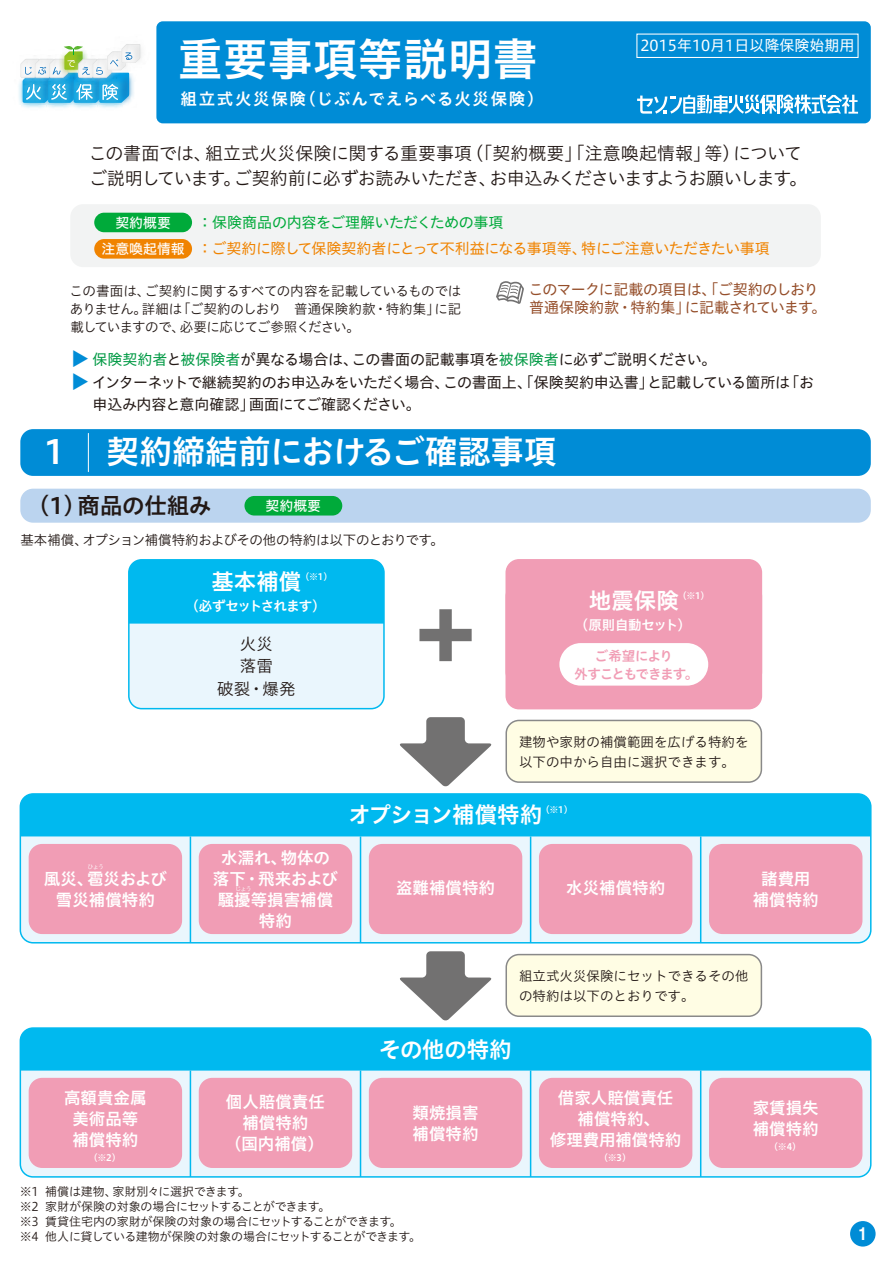
<style>
.page{position:relative;width:893px;height:1263px;background:#fff}
.page>*{position:absolute;margin:0;border:0;box-sizing:border-box;transform-origin:0 0}
.t1{font:45px "Hiragino UD Sans Std W6";color:#fff}
.t2{font:33px "Hiragino UD Sans Std W6";color:#fff}
.t3{font:22.5px "Hiragino UD Sans Std W6";color:#fff}
.t4{font:22.5px "Hiragino UD Sans Std W6";letter-spacing:-.015em;color:#221815}
.t5{font:22.5px "Hiragino UD Sans Std W6";letter-spacing:-.04em;color:#fff}
.t6{font:18.75px "Hiragino UD Sans Std W4";color:#008cd6}
.t7{font:18px/24.8px "Hiragino UD Sans Std W3";letter-spacing:-.025em;color:#221815}
.t8{font:700 18px "Helvetica";color:#fff;scale:.85 1}
.t9{font:16.5px/21px "Hiragino UD Sans Std W6";color:#fff;text-align:center}
.t10{font:16.5px "Hiragino UD Sans Std W6";letter-spacing:.1em;color:#fff}
.t11{font:16.5px/22.5px "Hiragino UD Sans Std W3";color:#221815;text-align:center}
.t12{font:15px/22.5px "Hiragino UD Sans Std W4";letter-spacing:-.02em;color:#221815}
.t13{font:15px/26.4px "Hiragino UD Sans Std W4";letter-spacing:-.02em;color:#f08300}
.t14{font:15px/18px "Hiragino UD Sans Std W4";letter-spacing:-.04em;color:#954e2a}
.t15{font:15px "Hiragino UD Sans Std W4";color:#fff}
.t16{font:13.95px "Hiragino UD Sans Std W5";color:#fff}
.t17{font:13.5px/20.2px "Hiragino UD Sans Std W3";color:#221815}
.t18{font:13.5px "Hiragino UD Sans Std W3";letter-spacing:-.03em;color:#221815}
.t19{font:13.5px/18px "Hiragino UD Sans Std W6";letter-spacing:-.08em;color:#f19db5;text-align:center}
.t20{font:13.5px "Hiragino UD Sans Std W6";letter-spacing:-.055em;color:#fff}
.t21{font:13.5px "Hiragino UD Sans Std W6";letter-spacing:-.03em;color:#fff}
.t22{font:12px/15px "Hiragino UD Sans Std W3";letter-spacing:-.035em;color:#221815}
.t23{font:9px "Hiragino UD Sans Std W6";color:#fff}
.t24{font:6px "Hiragino UD Sans Std W3";letter-spacing:-.12em;color:#fff}
.s1{color:#00aa3a}
.s2{font-family:"Hiragino UD Sans Std W5";font-size:13.95px;color:#fff}
.s3{color:#094}
</style>
<div class="page">
<svg style="left:20px;top:794px;width:851px;height:149px;background:#dff0fa"></svg>
<div style="left:20px;top:793px;width:851px;height:150px;border:2px solid #00b9ef;border-radius:13px"></div>
<div style="left:20px;top:489px;width:851px;height:34px;background:#bbd4ef;border-radius:13px"></div>
<div style="left:20px;top:429px;width:851px;height:47px;background:#008cd6;border-radius:13px"></div>
<hr style="left:88px;top:433px;width:1px;height:39px;background:#fff">
<div style="left:20px;top:794px;width:851px;height:42px;background:#00b9ef"></div>
<div style="left:129px;top:560px;width:255px;height:149px;background:#eaf6fd;border-radius:13px"></div>
<div style="left:128px;top:559px;width:257px;height:150px;border:2px solid #00b9ef;border-radius:13px"></div>
<div style="left:129px;top:560px;width:255px;height:64px;background:#00b9ef"></div>
<div style="left:20px;top:1028px;width:851px;height:149px;background:#eaf6fd;border-radius:13px"></div>
<div style="left:20px;top:1027px;width:851px;height:151px;border:2px solid #00b9ef;border-radius:13px"></div>
<div style="left:20px;top:1028px;width:851px;height:42px;background:#00b9ef"></div>
<div style="left:156px;top:21px;width:715px;height:102px;background:#008cd6;border-radius:6px"></div>
<hr style="left:190px;top:836px;width:1px;height:107px;background:#00b9ef">
<hr style="left:360px;top:836px;width:1px;height:107px;background:#00b9ef">
<hr style="left:530px;top:836px;width:1px;height:107px;background:#00b9ef">
<hr style="left:700px;top:836px;width:1px;height:107px;background:#00b9ef">
<hr style="left:190px;top:1070px;width:1px;height:107px;background:#00b9ef">
<hr style="left:360px;top:1070px;width:1px;height:107px;background:#00b9ef">
<hr style="left:530px;top:1070px;width:1px;height:107px;background:#00b9ef">
<hr style="left:700px;top:1070px;width:1px;height:107px;background:#00b9ef">
<div style="left:506px;top:560px;width:255px;height:149px;background:#f19db5;border-radius:13px"></div>
<div style="left:505px;top:559px;width:257px;height:150px;border:2px solid #f19db5;border-radius:13px"></div>
<div style="left:505px;top:583px;width:257px;height:103px;border:2px solid #f19db5;border-radius:13px"></div>
<div style="left:199px;top:845px;width:152px;height:88px;background:#f19db5;border-radius:13px"></div>
<div style="left:199px;top:844px;width:153px;height:90px;border:2px solid #f19db5;border-radius:13px"></div>
<div style="left:370px;top:845px;width:151px;height:88px;background:#f19db5;border-radius:13px"></div>
<div style="left:369px;top:844px;width:153px;height:90px;border:2px solid #f19db5;border-radius:13px"></div>
<div style="left:540px;top:845px;width:152px;height:88px;background:#f19db5;border-radius:13px"></div>
<div style="left:539px;top:844px;width:153px;height:90px;border:2px solid #f19db5;border-radius:13px"></div>
<div style="left:710px;top:845px;width:152px;height:88px;background:#f19db5;border-radius:13px"></div>
<div style="left:709px;top:844px;width:153px;height:90px;border:2px solid #f19db5;border-radius:13px"></div>
<div style="left:29px;top:845px;width:152px;height:88px;background:#f19db5;border-radius:13px"></div>
<div style="left:29px;top:844px;width:153px;height:90px;border:2px solid #f19db5;border-radius:13px"></div>
<div style="left:199px;top:1078px;width:152px;height:89px;background:#f19db5;border-radius:13px"></div>
<div style="left:199px;top:1078px;width:153px;height:90px;border:2px solid #f19db5;border-radius:13px"></div>
<div style="left:370px;top:1078px;width:151px;height:89px;background:#f19db5;border-radius:13px"></div>
<div style="left:369px;top:1078px;width:153px;height:90px;border:2px solid #f19db5;border-radius:13px"></div>
<div style="left:540px;top:1078px;width:152px;height:89px;background:#f19db5;border-radius:13px"></div>
<div style="left:539px;top:1078px;width:153px;height:90px;border:2px solid #f19db5;border-radius:13px"></div>
<div style="left:710px;top:1078px;width:152px;height:89px;background:#f19db5;border-radius:13px"></div>
<div style="left:709px;top:1078px;width:153px;height:90px;border:2px solid #f19db5;border-radius:13px"></div>
<div style="left:29px;top:1078px;width:152px;height:89px;background:#f19db5;border-radius:13px"></div>
<div style="left:29px;top:1078px;width:153px;height:90px;border:2px solid #f19db5;border-radius:13px"></div>
<div style="left:559px;top:643px;width:149px;height:43px;background:#fff;border-radius:21px"></div>
<div style="left:70px;top:204px;width:751px;height:63px;background:#f2f3f3;border-radius:13px"></div>
<svg style="left:637px;top:95px;width:221px;height:19px"></svg>
<div style="left:636px;top:34px;width:222px;height:24px;border:1px solid #fff"></div>
<img style="left:40px;top:103px;width:13px;height:6px">
<img style="left:68px;top:103px;width:89px;height:13px">
<img style="left:82px;top:21px;width:112px;height:94px">
<svg style="left:20px;top:44px;width:120px;height:59px"></svg>
<div style="left:94px;top:213px;width:98px;height:19px;background:#00aa3a;border-radius:10px"></div>
<div style="left:94px;top:239px;width:98px;height:20px;background:#f08300;border-radius:10px"></div>
<div style="left:244px;top:496px;width:98px;height:19px;background:#00aa3a;border-radius:10px"></div>
<svg style="left:419px;top:609px;width:53px;height:52px"></svg>
<div style="left:506px;top:720px;width:255px;height:62px;background:#fffde4;border-radius:13px"></div>
<div style="left:505px;top:720px;width:257px;height:63px;border:2px solid #898989;border-radius:13px"></div>
<div style="left:506px;top:954px;width:255px;height:62px;background:#fffde4;border-radius:13px"></div>
<div style="left:505px;top:954px;width:257px;height:63px;border:2px solid #898989;border-radius:13px"></div>
<svg style="left:400px;top:951px;width:92px;height:70px"></svg>
<svg style="left:400px;top:717px;width:92px;height:70px"></svg>
<svg style="left:496px;top:281px;width:28px;height:23px"></svg>
<div style="left:850px;top:1221px;width:26px;height:25px;background:#008cd6;border-radius:50%"></div>
<p class="t1" style="left:178px;top:25px;width:362px">重要事項等説明書</p>
<p class="t10" style="left:181px;top:86px;width:364px">組立式火災保険（じぶんでえらべる火災保険）</p>
<p class="t15" style="left:640px;top:34px;width:215px">2015年10月1日以降保険始期用</p>
<p class="t7" style="left:89px;top:140px;width:720px">この書面では、組立式火災保険に関する重要事項（「契約概要」「注意喚起情報」等）についてご説明しています。ご契約前に必ずお読みいただき、お申込みくださいますようお願いします。</p>
<p class="t13" style="left:101px;top:208px;width:670px;text-indent:96px"><span class="s1">：保険商品の内容をご理解いただくための事項<br></span><span class="s2">注意喚起情報</span> ：ご契約に際して保険契約者にとって不利益になる事項等、特にご注意いただきたい事項</p>
<p class="t16" style="left:115px;top:212px;width:57px">契約概要</p>
<p class="t17" style="left:70px;top:281px;width:393px;line-height:18px;text-align:justify">この書面は、ご契約に関するすべての内容を記載しているものではありません。詳細は「ご契約のしおり　普通保険約款・特約集」に記載していますので、必要に応じてご参照ください。</p>
<p class="t14" style="left:528px;top:280px;width:299px">このマークに記載の項目は、「ご契約のしおり普通保険約款・特約集」に記載されています。</p>
<p class="t6" style="left:66px;top:391px;width:43px;rotate:-90deg">▼▼</p>
<p class="t12" style="left:92px;top:347px;width:724px"><span class="s3">保険契約者</span>と<span class="s3">被保険者</span>が異なる場合は、この書面の記載事項を<span class="s3">被保険者</span>に必ずご説明ください。<br>インターネットで継続契約のお申込みをいただく場合、この書面上、「保険契約申込書」と記載している箇所は「お申込み内容と意向確認」画面にてご確認ください。</p>
<p class="t2" style="left:44px;top:426px;width:22px">1</p>
<p class="t2" style="left:106px;top:426px;width:452px">契約締結前におけるご確認事項</p>
<p class="t16" style="left:266px;top:495px;width:57px">契約概要</p>
<p class="t4" style="left:27px;top:489px;width:186px">（1）商品の仕組み</p>
<p class="t18" style="left:20px;top:530px;width:425px">基本補償、オプション補償特約およびその他の特約は以下のとおりです。</p>
<p class="t3" style="left:211px;top:564px;width:91px">基本補償</p>
<p class="t20" style="left:185px;top:596px;width:142px">（必ずセットされます）</p>
<p class="t11" style="left:217px;top:631px;width:80px">火災<br>落雷<br>破裂・爆発</p>
<p class="t23" style="left:300px;top:569px;width:33px">（※1）</p>
<p class="t3" style="left:589px;top:584px;width:91px">地震保険</p>
<p class="t21" style="left:575px;top:615px;width:117px">（原則自動セット）</p>
<p class="t23" style="left:678px;top:589px;width:33px">（※1）</p>
<p class="t19" style="left:574px;top:646px;width:126px">ご希望により<br>外すこともできます。</p>
<p class="t17" style="left:519px;top:731px;width:231px">建物や家財の補償範囲を広げる特約を以下の中から自由に選択できます。</p>
<p class="t24" style="left:88px;top:862px;width:18px">ひょう</p>
<p class="t9" style="left:44px;top:867px;width:125px">風災、雹災および雪災補償特約</p>
<p class="t9" style="left:64px;top:1087px;width:84px">高額貴金属美術品等補償特約</p>
<p class="t23" style="left:89px;top:1151px;width:33px">（※2）</p>
<p class="t9" style="left:213px;top:846px;width:127px">水濡れ、物体の落下・飛来および騒擾等損害補償特約</p>
<p class="t24" style="left:235px;top:884px;width:18px">じょう</p>
<p class="t5" style="left:348px;top:798px;width:195px">オプション補償特約</p>
<p class="t23" style="left:541px;top:803px;width:33px">（※1）</p>
<p class="t9" style="left:396px;top:876px;width:100px">盗難補償特約</p>
<p class="t9" style="left:566px;top:876px;width:100px">水災補償特約</p>
<p class="t9" style="left:753px;top:867px;width:67px">諸費用補償特約</p>
<p class="t17" style="left:519px;top:965px;width:231px">組立式火災保険にセットできるその他の特約は以下のとおりです。</p>
<p class="t3" style="left:379px;top:1032px;width:134px">その他の特約</p>
<p class="t9" style="left:225px;top:1090px;width:101px">個人賠償責任補償特約<br>（国内補償）</p>
<p class="t9" style="left:413px;top:1101px;width:67px;text-align:left">類焼損害補償特約</p>
<p class="t9" style="left:550px;top:1087px;width:133px">借家人賠償責任補償特約、<br>修理費用補償特約</p>
<p class="t23" style="left:599px;top:1151px;width:33px">（※3）</p>
<p class="t9" style="left:753px;top:1096px;width:67px;text-align:left">家賃損失補償特約</p>
<p class="t23" style="left:769px;top:1140px;width:33px">（※4）</p>
<p class="t22" style="left:20px;top:1183px;width:403px">※1 補償は建物、家財別々に選択できます。<br>※2 家財が保険の対象の場合にセットすることができます。<br>※3 賃貸住宅内の家財が保険の対象の場合にセットすることができます。※4 他人に貸している建物が保険の対象の場合にセットすることができます。</p>
<p class="t8" style="left:859px;top:1219px;width:12px">1</p>
</div>
